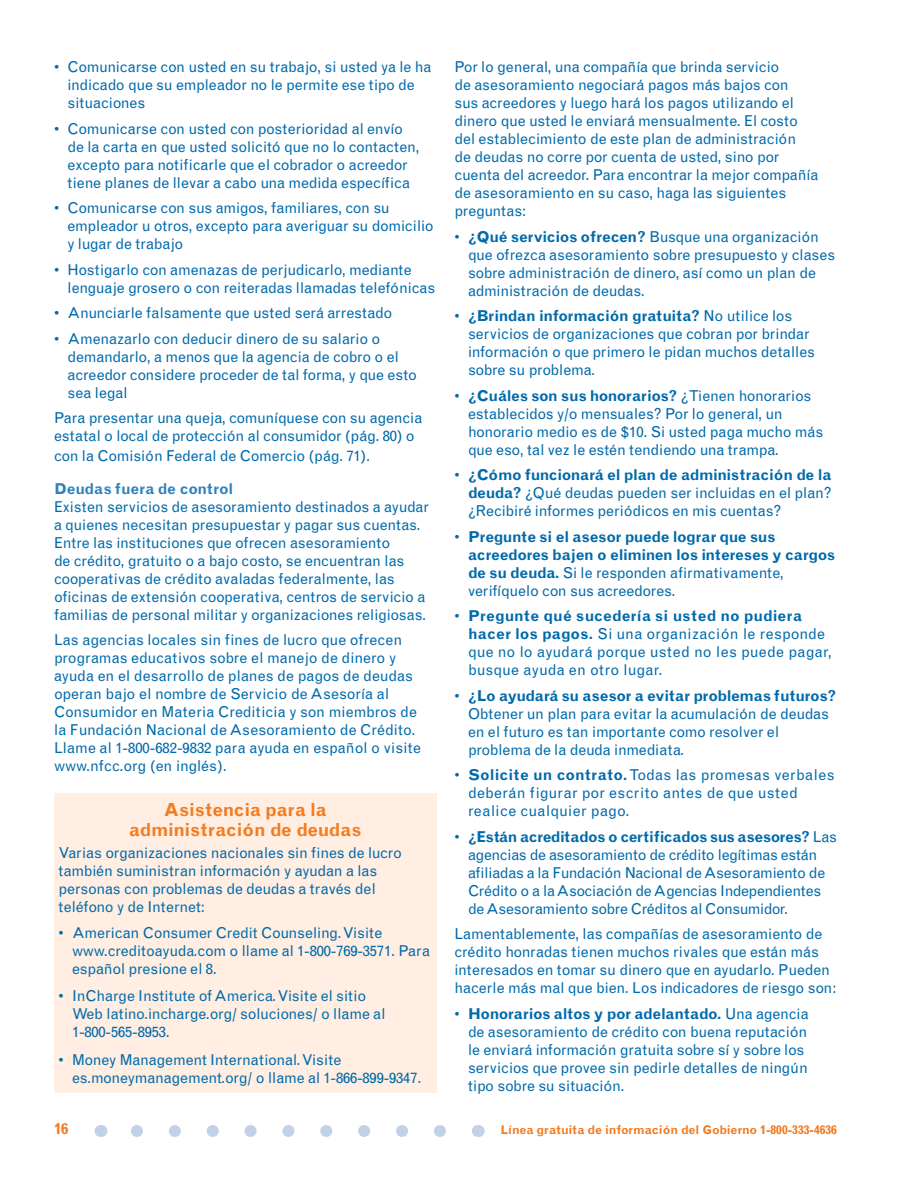
<style>
.page{position:relative;width:918px;height:1188px;background:#fff}
.page>*{position:absolute;margin:0;border:0;box-sizing:border-box;transform-origin:0 0}
.t1{font:700 18px/19.5px "Grotesque";color:#f47b20;text-align:center}
.t2{font:15px/18px "Grotesque";letter-spacing:-.01em;color:#006aab}
.t3{font:700 15px/18px "Grotesque";letter-spacing:-.015em;color:#006aab}
.t4{font:15px/18px "Grotesque";letter-spacing:.015em;color:#006aab}
.t5{font:15px/18px "Grotesque";letter-spacing:.02em;color:#006aab}
.t6{font:700 15px "Grotesque";color:#f47b20}
.t7{font:700 12px "Grotesque";color:#f47b20}
.s1{font-weight:700;color:#2f82bb}
.s2{font-weight:700}
.s3{font-weight:400}
</style>
<div class="page">
<svg style="left:131px;top:1125px;width:309px;height:12px"></svg>
<svg style="left:478px;top:1125px;width:1px;height:12px"></svg>
<svg style="left:100px;top:1125px;width:1px;height:12px"></svg>
<div style="left:54px;top:794px;width:382px;height:300px;background:#ffeee1"></div>
<p class="t2" style="left:68px;top:58px;width:365px;text-indent:-14px">• Comunicarse con usted en su trabajo, si usted ya le ha indicado que su empleador no le permite ese tipo de situaciones</p>
<p class="t2" style="left:68px;top:119px;width:353px;text-indent:-14px">• Comunicarse con usted con posterioridad al envío de la carta en que usted solicitó que no lo contacten, excepto para notificarle que el cobrador o acreedor tiene planes de llevar a cabo una medida específica</p>
<p class="t2" style="left:68px;top:199px;width:368px;text-indent:-14px">• Comunicarse con sus amigos, familiares, con su empleador u otros, excepto para averiguar su domicilio y lugar de trabajo</p>
<p class="t2" style="left:68px;top:260px;width:369px;text-indent:-14px">• Hostigarlo con amenazas de perjudicarlo, mediante lenguaje grosero o con reiteradas llamadas telefónicas</p>
<p class="t2" style="left:54px;top:304px;width:340px">• Anunciarle falsamente que usted será arrestado</p>
<p class="t2" style="left:68px;top:329px;width:351px;text-indent:-14px">• Amenazarlo con deducir dinero de su salario o demandarlo, a menos que la agencia de cobro o el acreedor considere proceder de tal forma, y que esto sea legal</p>
<p class="t2" style="left:54px;top:409px;width:370px">Para presentar una queja, comuníquese con su agencia estatal o local de protección al consumidor (pág. 80) o</p>
<p class="t2" style="left:54px;top:446px;width:318px">con la Comisión Federal de Comercio (pág. 71).</p>
<p class="t2" style="left:54px;top:479px;width:377px"><span class="s1">Deudas fuera de control<br></span>Existen servicios de asesoramiento destinados a ayudar a quienes necesitan presupuestar y pagar sus cuentas.<br>Entre las instituciones que ofrecen asesoramiento<br>de crédito, gratuito o a bajo costo, se encuentran las cooperativas de crédito avaladas federalmente, las oficinas de extensión cooperativa, centros de servicio a familias de personal militar y organizaciones religiosas.</p>
<p class="t2" style="left:54px;top:631px;width:369px">Las agencias locales sin fines de lucro que ofrecen programas educativos sobre el manejo de dinero y ayuda en el desarrollo de planes de pagos de deudas operan bajo el nombre de Servicio de Asesoría al Consumidor en Materia Crediticia y son miembros de la Fundación Nacional de Asesoramiento de Crédito.<br>Llame al 1-800-682-9832 para ayuda en español o visite www.nfcc.org (en inglés).</p>
<p class="t1" style="left:129px;top:800px;width:234px">Asistencia para la administración de deudas</p>
<p class="t2" style="left:58px;top:844px;width:345px">Varias organizaciones nacionales sin fines de lucro también suministran información y ayudan a las personas con problemas de deudas a través del teléfono y de Internet:</p>
<p class="t2" style="left:72px;top:923px;width:359px;text-indent:-14px">• American Consumer Credit Counseling. Visite www.creditoayuda.com o llame al 1-800-769-3571. Para español presione el 8.</p>
<p class="t2" style="left:72px;top:987px;width:315px;text-indent:-14px">• InCharge Institute of America. Visite el sitio<br>Web latino.incharge.org/ soluciones/ o llame al<br>1-800-565-8953.</p>
<p class="t2" style="left:72px;top:1051px;width:351px;text-indent:-14px">• Money Management International. Visite es.moneymanagement.org/ o llame al 1-866-899-9347.</p>
<p class="t2" style="left:454px;top:58px;width:365px">Por lo general, una compañía que brinda servicio<br>de asesoramiento negociará pagos más bajos con<br>sus acreedores y luego hará los pagos utilizando el dinero que usted le enviará mensualmente. El costo del establecimiento de este plan de administración<br>de deudas no corre por cuenta de usted, sino por cuenta del acreedor. Para encontrar la mejor compañía de asesoramiento en su caso, haga las siguientes preguntas:</p>
<p class="t2" style="left:468px;top:227px;width:369px;text-indent:-14px">• <span class="s2">¿Qué servicios ofrecen?</span> Busque una organización que ofrezca asesoramiento sobre presupuesto y clases sobre administración de dinero, así como un plan de administración de deudas.</p>
<p class="t2" style="left:468px;top:307px;width:349px;text-indent:-14px">• <span class="s2">¿Brindan información gratuita?</span> No utilice los servicios de organizaciones que cobran por brindar información o que primero le pidan muchos detalles sobre su problema.</p>
<p class="t2" style="left:468px;top:386px;width:357px;text-indent:-14px">• <span class="s2">¿Cuáles son sus honorarios?</span> ¿Tienen honorarios establecidos y/o mensuales? Por lo general, un honorario medio es de $10. Si usted paga mucho más que eso, tal vez le estén tendiendo una trampa.</p>
<p class="t2" style="left:468px;top:466px;width:365px;text-align:justify;text-indent:-14px">• <span class="s2">¿Cómo funcionará el plan de administración de la deuda?</span> ¿Qué deudas pueden ser incluidas en el plan? ¿Recibiré informes periódicos en mis cuentas?</p>
<p class="t3" style="left:468px;top:527px;width:369px;text-indent:-14px"><span class="s3">•</span> Pregunte si el asesor puede lograr que sus acreedores bajen o eliminen los intereses y cargos de su deuda. <span class="s3">Si le responden afirmativamente, verifíquelo con sus acreedores.</span></p>
<p class="t4" style="left:468px;top:607px;width:366px;text-indent:-14px">• <span class="s2">Pregunte qué sucedería si usted no pudiera hacer los pagos.</span> Si una organización le responde que no lo ayudará porque usted no les puede pagar, busque ayuda en otro lugar.</p>
<p class="t2" style="left:468px;top:686px;width:370px;text-indent:-14px">• <span class="s2">¿Lo ayudará su asesor a evitar problemas futuros?<br></span>Obtener un plan para evitar la acumulación de deudas en el futuro es tan importante como resolver el problema de la deuda inmediata.</p>
<p class="t5" style="left:468px;top:766px;width:368px;text-indent:-14px">• <span class="s2">Solicite un contrato.</span> Todas las promesas verbales deberán figurar por escrito antes de que usted realice cualquier pago.</p>
<p class="t2" style="left:468px;top:827px;width:371px;text-indent:-14px">• <span class="s2">¿Están acreditados o certificados sus asesores?</span> Las agencias de asesoramiento de crédito legítimas están afiliadas a la Fundación Nacional de Asesoramiento de Crédito o a la Asociación de Agencias Independientes de Asesoramiento sobre Créditos al Consumidor.</p>
<p class="t2" style="left:454px;top:925px;width:383px">Lamentablemente, las compañías de asesoramiento de crédito honradas tienen muchos rivales que están más interesados en tomar su dinero que en ayudarlo. Pueden hacerle más mal que bien. Los indicadores de riesgo son:</p>
<p class="t2" style="left:468px;top:1004px;width:342px;text-indent:-14px">• <span class="s2">Honorarios altos y por adelantado.</span> Una agencia de asesoramiento de crédito con buena reputación le enviará información gratuita sobre sí y sobre los servicios que provee sin pedirle detalles de ningún tipo sobre su situación.</p>
<p class="t6" style="left:54px;top:1120px;width:16px">16</p>
<p class="t7" style="left:500px;top:1123px;width:338px">Línea gratuita de información del Gobierno 1-800-333-4636</p>
</div>
